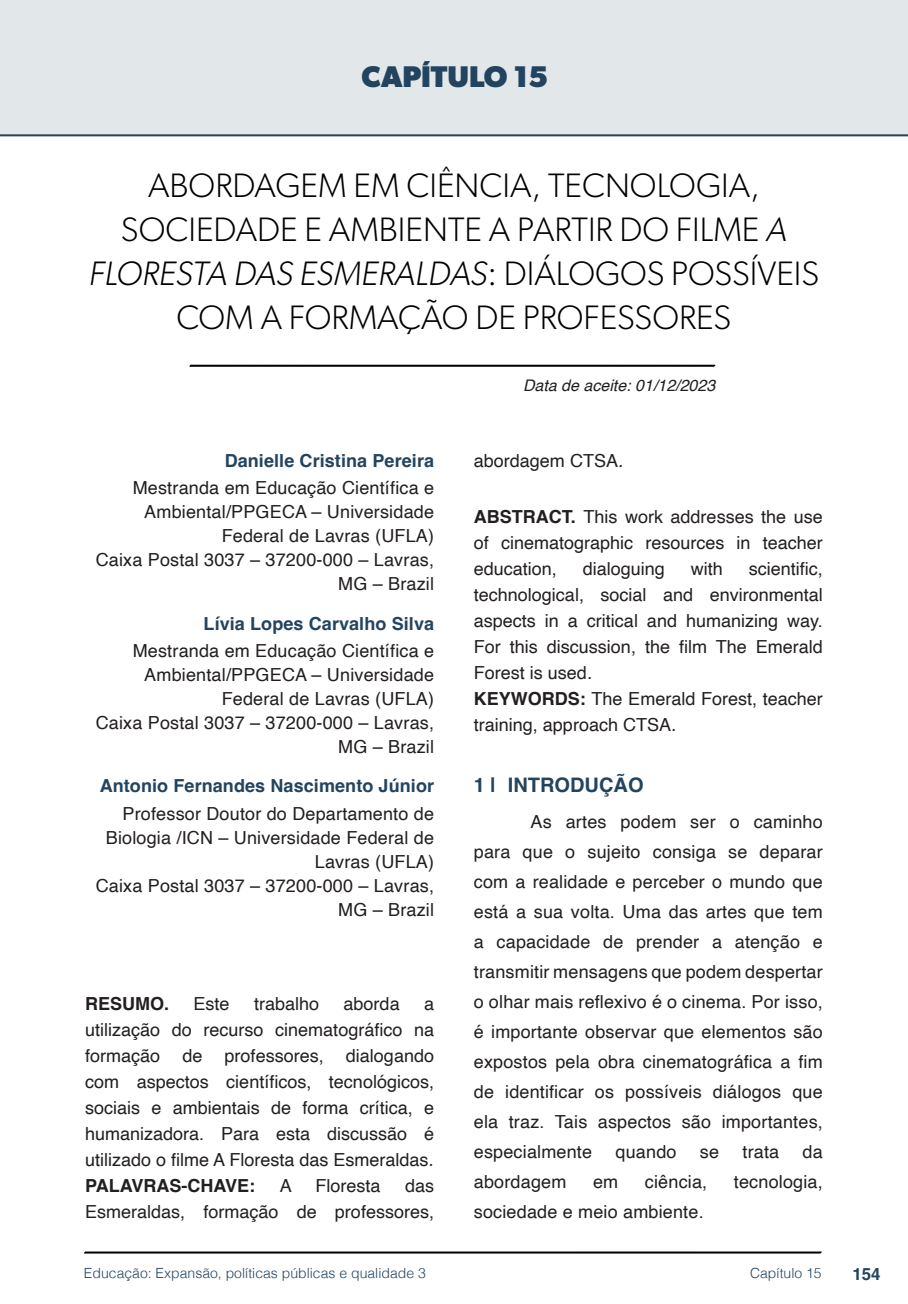
<style>
.page{position:relative;width:908px;height:1304px;background:#fff}
.page>*{position:absolute;margin:0;border:0;box-sizing:border-box;transform-origin:0 0}
.t1{font:300 34px/44px "Gibson";color:#000;text-align:center}
.t2{font:700 30px "Gibson";color:#23445f}
.t3{font:700 20px "Helvetica";color:#23445f}
.t4{font:18px/26px "Helvetica";letter-spacing:.01em;color:#231f20;text-align:right}
.t5{font:700 18px "Helvetica";letter-spacing:.005em;color:#23445f}
.t6{font:700 18px "Helvetica";color:#231f20}
.t7{font:700 16.8px "Helvetica";color:#23445f}
.t8{font:italic 16px "Helvetica";color:#231f20}
.t9{font:300 14px "Helvetica";color:#23445f}
.s1{font-style:italic}
.s2{font-weight:700}
</style>
<div class="page">
<svg style="left:84px;top:1251px;width:737px;height:3px;background:#515151"></svg>
<svg style="left:189px;top:364px;width:526px;height:3px;background:#4f4f4f"></svg>
<div style="left:0;top:0;width:907px;height:136px;background:#e2e7e9"></div>
<div style="left:44px;top:72px;width:68px;height:61px;background:#e2e7e9"></div>
<h2 class="t2" style="left:361px;top:58px;width:188px">CAPÍTULO 15</h2>
<h1 class="t1" style="left:89px;top:163px;width:731px">ABORDAGEM EM CIÊNCIA, TECNOLOGIA, SOCIEDADE E AMBIENTE A PARTIR DO FILME <span class="s1">A FLORESTA DAS ESMERALDAS</span>: DIÁLOGOS POSSÍVEIS COM A FORMAÇÃO DE PROFESSORES</h1>
<p class="t5" style="left:224px;top:450px;width:211px">Danielle Cristina Pereira</p>
<p class="t4" style="left:96px;top:477px;width:340px;line-height:24px">Mestranda em Educação Científica e<br>Ambiental/PPGECA – Universidade<br>Federal de Lavras (UFLA)<br>Caixa Postal 3037 – 37200-000 – Lavras,<br>MG – Brazil</p>
<p class="t5" style="left:203px;top:612px;width:232px">Lívia Lopes Carvalho Silva</p>
<p class="t4" style="left:96px;top:639px;width:340px;line-height:24px">Mestranda em Educação Científica e<br>Ambiental/PPGECA – Universidade<br>Federal de Lavras (UFLA)<br>Caixa Postal 3037 – 37200-000 – Lavras,<br>MG – Brazil</p>
<p class="t5" style="left:100px;top:775px;width:336px">Antonio Fernandes Nascimento Júnior</p>
<p class="t4" style="left:96px;top:802px;width:340px;line-height:24px">Professor Doutor do Departamento de<br>Biologia /ICN – Universidade Federal de<br>Lavras (UFLA)<br>Caixa Postal 3037 – 37200-000 – Lavras,<br>MG – Brazil</p>
<p class="t6" style="left:85px;top:992px;width:86px">RESUMO.</p>
<p class="t4" style="left:193px;top:991px;width:38px">Este</p>
<p class="t4" style="left:254px;top:991px;width:67px">trabalho</p>
<p class="t4" style="left:343px;top:991px;width:58px">aborda</p>
<p class="t4" style="left:85px;top:991px;width:350px;text-align:justify;text-indent:339px">a utilização do recurso cinematográfico na formação de professores, dialogando com aspectos científicos, tecnológicos, sociais e ambientais de forma crítica, e humanizadora. Para esta discussão é utilizado o filme A Floresta das Esmeraldas<span class="s1">.<br></span><span class="s2">PALAVRAS-CHAVE:</span></p>
<p class="t4" style="left:85px;top:1173px;width:350px">das<br>Esmeraldas, formação de professores,</p>
<p class="t4" style="left:280px;top:1173px;width:14px">A</p>
<p class="t4" style="left:315px;top:1173px;width:67px">Floresta</p>
<p class="t8" style="left:523px;top:373px;width:194px">Data de aceite: 01/12/2023</p>
<p class="t4" style="left:473px;top:448px;width:151px">abordagem CTSA<span class="s1">.</span></p>
<p class="t4" style="left:473px;top:504px;width:350px;text-align:justify"><span class="s2">ABSTRACT.</span> This work addresses the use of cinematographic resources in teacher education,</p>
<p class="t4" style="left:473px;top:556px;width:350px;text-align:left;text-indent:275px">scientific, technological, social and environmental aspects in a critical and humanizing way.<br>For this discussion, the film The Emerald<br>Forest is used<span class="s1">.<br></span><span class="s2">KEYWORDS:</span> The Emerald Forest, teacher training, approach CTSA<span class="s1">.</span></p>
<p class="t3" style="left:473px;top:773px;width:171px">1 | INTRODUÇÃO</p>
<p class="t4" style="left:473px;top:807px;width:350px;line-height:30px;text-align:justify;text-indent:57px">As artes podem ser o caminho para que o sujeito consiga se deparar com a realidade e perceber o mundo que está a sua volta. Uma das artes que tem a capacidade de prender a atenção e transmitir mensagens que podem despertar o olhar mais reflexivo é o cinema. Por isso, é importante observar que elementos são expostos pela obra cinematográfica a fim de identificar os possíveis diálogos que ela traz. Tais aspectos são importantes, especialmente</p>
<p class="t4" style="left:582px;top:556px;width:84px">dialoguing</p>
<p class="t4" style="left:690px;top:556px;width:34px">with</p>
<p class="t4" style="left:615px;top:1139px;width:62px">quando</p>
<p class="t4" style="left:699px;top:1139px;width:21px">se</p>
<p class="t4" style="left:742px;top:1139px;width:38px">trata</p>
<p class="t4" style="left:802px;top:1139px;width:22px">da</p>
<p class="t4" style="left:473px;top:1169px;width:94px">abordagem</p>
<p class="t4" style="left:592px;top:1169px;width:27px">em</p>
<p class="t4" style="left:644px;top:1169px;width:64px">ciência,</p>
<p class="t4" style="left:733px;top:1169px;width:90px">tecnologia,</p>
<p class="t4" style="left:473px;top:1199px;width:231px">sociedade e meio ambiente.</p>
<p class="t9" style="left:84px;top:1261px;width:343px">Educação: Expansão, políticas públicas e qualidade 3</p>
<p class="t9" style="left:749px;top:1261px;width:73px">Capítulo 15</p>
<p class="t7" style="left:851px;top:1264px;width:30px">154</p>
</div>
